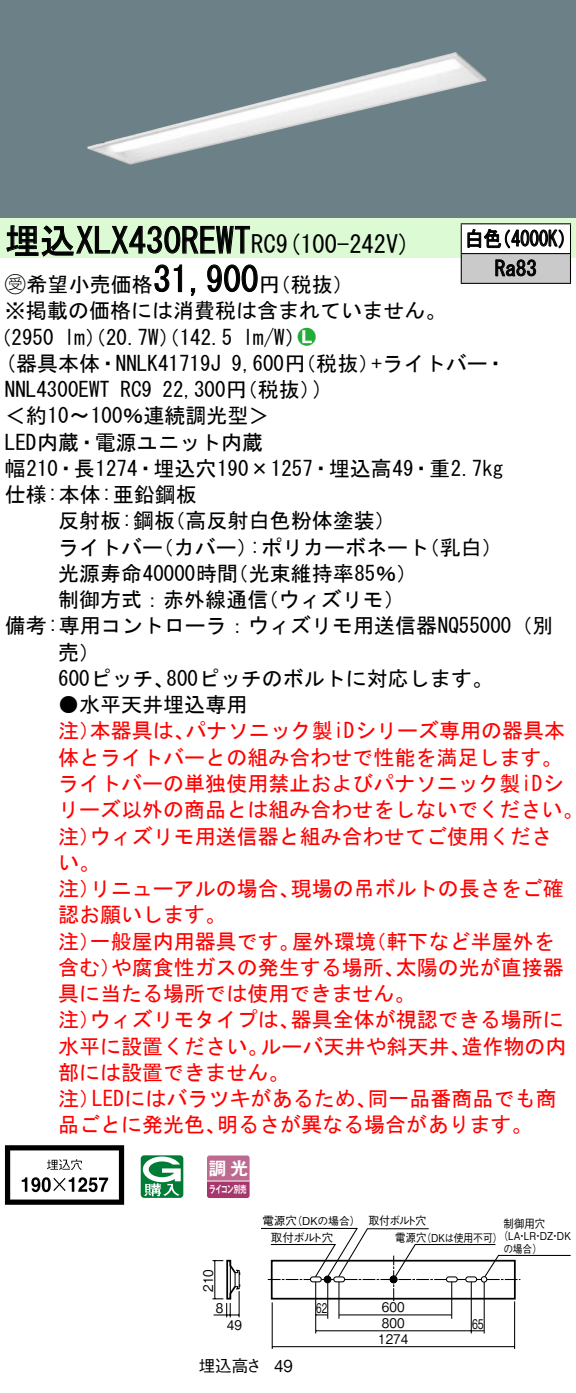
<style>
.page{position:relative;width:576px;height:1393px;background:#fff}
.page>*{position:absolute;margin:0;border:0;box-sizing:border-box;transform-origin:0 0}
.t1{font:35px "MS Gothic";color:#000}
.t2{font:24.5px "MS Gothic";color:#000}
.t3{font:21px/26.2px "MS Gothic";color:#f00}
.t4{font:21px/26.6px "MS Gothic";color:#000}
.t5{font:21px/29.8px "MS Gothic";color:#000;scale:.88 1}
.t6{font:21px "Ford Classification 1";color:#23ac38}
.t7{font:17.5px "Gothic MB101 Pro De Bold 90 pv RKSJ H";color:#fff}
.t8{font:16.45px "Gothic BBB Pro Medium 90 pv RKSJ H";color:#000}
.t9{font:16.45px "Gothic BBB Pro Medium 90 pv RKSJ H";color:#000;scale:.9 1}
.t10{font:13.3px "Gothic BBB Pro Medium 90 pv RKSJ H";color:#000;scale:.9 1}
.t11{font:13.3px "Gothic BBB Pro Medium 90 pv RKSJ H";color:#000;scale:.65 1}
.t12{font:13.3px "Gothic BBB Pro Medium 90 pv RKSJ H";color:#000;scale:.7 1}
.t13{font:11.55px "Gothic BBB Pro Medium 90 pv RKSJ H";letter-spacing:-.02em;color:#000}
.t14{font:11.55px "Gothic BBB Pro Medium 90 pv RKSJ H";letter-spacing:-.02em;color:#000;scale:.9 1}
.t15{font:11.55px "Gothic BBB Pro Medium 90 pv RKSJ H";letter-spacing:-.02em;color:#000;scale:.95 1}
.t16{font:10.85px/12.2px "Gothic BBB Pro Medium 90 pv RKSJ H";color:#000;text-align:center;scale:.9 1}
.t17{font:10.85px "Gothic BBB Pro Medium 90 pv RKSJ H";color:#000}
.t18{font:10.15px "Gothic MB101 Pro De Bold 90 pv RKSJ H";letter-spacing:-.05em;color:#fff;scale:.65 1}
.s1{font-size:24.5px}
.s2{font-family:"Ford Classification 1"}
.s3{color:#fff}
</style>
<div class="page">
<div style="left:0;top:0;width:575px;height:218px;background:#6c8087"></div>
<img style="left:87px;top:52px;width:399px;height:113px">
<div style="left:0;top:218px;width:575px;height:40px;background:#dcfad4"></div>
<svg style="left:6px;top:225px;width:244px;height:32px"></svg>
<svg style="left:154px;top:264px;width:28px;height:29px"></svg>
<svg style="left:190px;top:288px;width:6px;height:8px"></svg>
<svg style="left:207px;top:264px;width:51px;height:29px"></svg>
<svg style="left:5px;top:1145px;width:119px;height:59px"></svg>
<svg style="left:141px;top:1155px;width:42px;height:43px"></svg>
<svg style="left:207px;top:1155px;width:42px;height:43px;background:#b55984"></svg>
<hr style="left:207px;top:1180px;width:42px;height:1px;background:#fff">
<div style="left:461px;top:224px;width:109px;height:30px;background:#fff"></div>
<div style="left:461px;top:254px;width:109px;height:29px;background:#cacaca"></div>
<hr style="left:460px;top:223px;width:110px;height:1px;background:#000">
<hr style="left:569px;top:224px;width:2px;height:29px;background:#000">
<hr style="left:460px;top:253px;width:110px;height:1px;background:#000">
<svg style="left:460px;top:224px;width:1px;height:59px"></svg>
<hr style="left:569px;top:254px;width:2px;height:29px;background:#000">
<hr style="left:460px;top:283px;width:110px;height:1px;background:#000">
<svg style="left:467px;top:229px;width:96px;height:20px"></svg>
<svg style="left:495px;top:259px;width:41px;height:17px"></svg>
<svg style="left:212px;top:1259px;width:29px;height:58px"></svg>
<hr style="left:230px;top:1260px;width:1px;height:38px;background:#000">
<hr style="left:514px;top:1301px;width:1px;height:48px;background:#000">
<hr style="left:271px;top:1302px;width:2px;height:47px;background:#000">
<hr style="left:339px;top:1314px;width:112px;height:1px;background:#000">
<hr style="left:316px;top:1330px;width:168px;height:1px;background:#000">
<hr style="left:272px;top:1346px;width:242px;height:1px;background:#000">
<hr style="left:470px;top:1282px;width:1px;height:51px;background:#000">
<hr style="left:315px;top:1281px;width:1px;height:52px;background:#000">
<hr style="left:327px;top:1282px;width:1px;height:36px;background:#000">
<hr style="left:338px;top:1281px;width:1px;height:37px;background:#000">
<hr style="left:451px;top:1281px;width:1px;height:37px;background:#000">
<svg style="left:261px;top:1227px;width:309px;height:74px"></svg>
<hr style="left:483px;top:1282px;width:1px;height:51px;background:#000">
<h1 class="t1" style="left:5px;top:223px;width:272px">埋込XLX430REWT<span class="s1">RC</span></h1>
<p class="t4" style="left:259px;top:271px;width:96px">（円税抜(</p>
<p class="t2" style="left:276px;top:232px;width:136px">(9 100-242 (V</p>
<h1 class="t1" style="left:153px;top:262px;width:106px">31,900</h1>
<p class="t4" style="left:5px;top:271px;width:442px"><span class="s2">B</span>希望小売価格<br>※掲載の価格には消費税は含まれていません。</p>
<p class="t6" style="left:298px;top:326px;width:19px">2<span class="s3">7</span></p>
<p class="t4" style="left:243px;top:324px;width:64px">l m (W/</p>
<p class="t4" style="left:-9px;top:324px;width:65px">（2950</p>
<p class="t4" style="left:64px;top:324px;width:169px">lm）（20.7 ）（W 142.5</p>
<p class="t5" style="left:494px;top:224px;width:49px;text-indent:-30px">白色<br>Ra83</p>
<p class="t5" style="left:492px;top:224px;width:96px">（4000 (K</p>
<p class="t4" style="left:5px;top:350px;width:217px">(器具本体・NNLK41719J</p>
<p class="t4" style="left:371px;top:350px;width:136px">+ライトバー・</p>
<p class="t4" style="left:231px;top:350px;width:149px">9,600 （円税抜）</p>
<p class="t4" style="left:162px;top:376px;width:160px">22,300 （円税抜(</p>
<p class="t4" style="left:313px;top:376px;width:12px">(</p>
<p class="t4" style="left:5px;top:376px;width:106px">NNL4300EWT</p>
<p class="t4" style="left:5px;top:402px;width:266px">＜約10〜100％連続調光型&lt;</p>
<p class="t4" style="left:5px;top:429px;width:259px">LED内蔵・電源ユニット内蔵</p>
<p class="t4" style="left:5px;top:455px;width:500px">幅210・長1274・埋込穴190×1257・埋込高49・重2.7kg</p>
<p class="t4" style="left:5px;top:481px;width:193px">仕様:本体:亜鉛鋼板</p>
<p class="t4" style="left:164px;top:507px;width:233px">（高反射白色粉体塗装(</p>
<p class="t4" style="left:120px;top:376px;width:33px">RC9</p>
<p class="t4" style="left:58px;top:507px;width:118px">反射板:鋼板</p>
<p class="t4" style="left:58px;top:534px;width:106px">ライトバー</p>
<p class="t4" style="left:153px;top:534px;width:106px">（カバー）</p>
<p class="t4" style="left:250px;top:534px;width:181px">:ポリカーボネート</p>
<p class="t4" style="left:418px;top:534px;width:85px">（乳白(</p>
<p class="t4" style="left:58px;top:560px;width:181px">光源寿命40000時間</p>
<p class="t4" style="left:227px;top:560px;width:191px">（光束維持率85％(</p>
<p class="t4" style="left:258px;top:586px;width:148px">（ウィズリモ(</p>
<p class="t4" style="left:58px;top:586px;width:211px">制御方式：赤外線通信</p>
<p class="t4" style="left:5px;top:612px;width:549px">備考:専用コントローラ：ウィズリモ用送信器NQ55000（別</p>
<p class="t4" style="left:58px;top:639px;width:43px">売(</p>
<p class="t4" style="left:166px;top:665px;width:328px">800ピッチのボルトに対応します。</p>
<p class="t4" style="left:58px;top:665px;width:118px">600ピッチ、</p>
<p class="t4" style="left:58px;top:691px;width:190px">●水平天井埋込専用</p>
<p class="t3" style="left:185px;top:718px;width:381px">パナソニック製iDシリーズ専用の器具本</p>
<p class="t3" style="left:58px;top:718px;width:43px">注）</p>
<p class="t3" style="left:58px;top:744px;width:505px">体とライトバーとの組み合わせで性能を満足します。</p>
<p class="t3" style="left:58px;top:770px;width:507px">ライトバーの単独使用禁止およびパナソニック製iDシ</p>
<p class="t3" style="left:58px;top:796px;width:526px">リーズ以外の商品とは組み合わせをしないでください。</p>
<p class="t3" style="left:90px;top:823px;width:463px">ウィズリモ用送信器と組み合わせてご使用くださ</p>
<p class="t3" style="left:90px;top:718px;width:106px">本器具は、</p>
<p class="t3" style="left:58px;top:823px;width:43px">注）い。</p>
<p class="t3" style="left:290px;top:875px;width:275px">現場の吊ボルトの長さをご確</p>
<p class="t3" style="left:58px;top:875px;width:169px">注）<br>認お願いします。</p>
<p class="t3" style="left:90px;top:875px;width:211px">リニューアルの場合、</p>
<p class="t3" style="left:90px;top:928px;width:211px">一般屋内用器具です。</p>
<p class="t3" style="left:292px;top:928px;width:85px">屋外環境</p>
<p class="t3" style="left:365px;top:928px;width:190px">（軒下など半屋外を</p>
<p class="t3" style="left:58px;top:928px;width:43px">注）</p>
<p class="t3" style="left:111px;top:954px;width:295px">や腐食性ガスの発生する場所、</p>
<p class="t3" style="left:395px;top:954px;width:170px">太陽の光が直接器</p>
<p class="t3" style="left:58px;top:954px;width:64px">含む）</p>
<p class="t3" style="left:58px;top:980px;width:358px">具に当たる場所では使用できません。</p>
<p class="t3" style="left:290px;top:1006px;width:275px">器具全体が視認できる場所に</p>
<p class="t3" style="left:90px;top:1006px;width:211px">ウィズリモタイプは、</p>
<p class="t3" style="left:58px;top:1006px;width:43px">注）</p>
<p class="t3" style="left:260px;top:1033px;width:211px">ルーバ天井や斜天井、</p>
<p class="t3" style="left:461px;top:1033px;width:106px">造作物の内</p>
<p class="t3" style="left:58px;top:1033px;width:232px">水平に設置ください。部には設置できません。</p>
<p class="t3" style="left:92px;top:1085px;width:286px">LEDにはバラツキがあるため、</p>
<p class="t3" style="left:367px;top:1085px;width:190px">同一品番商品でも商</p>
<p class="t3" style="left:58px;top:1085px;width:43px">注）</p>
<p class="t3" style="left:58px;top:1111px;width:169px">品ごとに発光色、</p>
<p class="t3" style="left:217px;top:1111px;width:317px">明るさが異なる場合があります。</p>
<p class="t7" style="left:209px;top:1153px;width:41px">調光</p>
<p class="t18" style="left:209px;top:1181px;width:59px">ライコン別売</p>
<p class="t10" style="left:197px;top:1291px;width:27px;rotate:-90deg">210</p>
<p class="t10" style="left:216px;top:1297px;width:10px">8</p>
<p class="t10" style="left:227px;top:1314px;width:18px">49</p>
<p class="t13" style="left:262px;top:1211px;width:36px">電源穴</p>
<p class="t17" style="left:291px;top:1212px;width:71px">（DKの場合）</p>
<p class="t13" style="left:271px;top:1228px;width:64px">取付ボルト穴</p>
<p class="t11" style="left:316px;top:1297px;width:18px">62</p>
<p class="t8" style="left:199px;top:1352px;width:65px">埋込高さ</p>
<p class="t9" style="left:274px;top:1352px;width:22px">49</p>
<p class="t15" style="left:368px;top:1211px;width:63px">取付ボルト穴</p>
<p class="t14" style="left:395px;top:1228px;width:36px">電源穴</p>
<p class="t16" style="left:421px;top:1230px;width:92px">（DKは使用不可(</p>
<p class="t14" style="left:503px;top:1214px;width:48px">制御用穴</p>
<p class="t16" style="left:498px;top:1229px;width:82px">（LA LR DZ DK</p>
<p class="t16" style="left:503px;top:1229px;width:45px">・<br>の場合(</p>
<p class="t16" style="left:533px;top:1229px;width:12px">・</p>
<p class="t16" style="left:550px;top:1229px;width:12px">・</p>
<p class="t10" style="left:382px;top:1296px;width:27px">600</p>
<p class="t10" style="left:378px;top:1328px;width:35px">1274</p>
<p class="t10" style="left:382px;top:1312px;width:27px">800</p>
<p class="t12" style="left:472px;top:1313px;width:18px">65</p>
</div>
